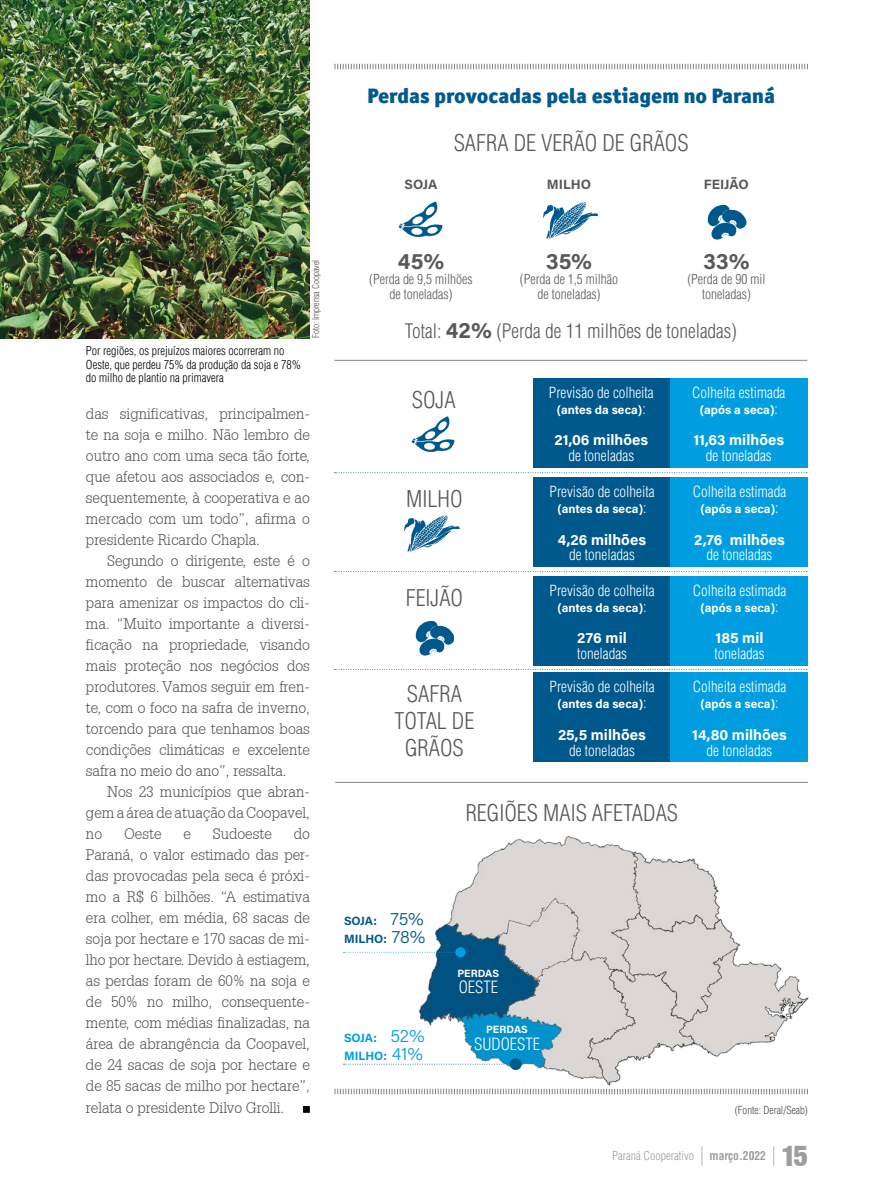
<style>
.page{position:relative;width:893px;height:1191px;background:#fff}
.page>*{position:absolute;margin:0;border:0;box-sizing:border-box;transform-origin:0 0}
.t1{font:30px "Sans Black Cond";color:#9c9e9f}
.t2{font:300 condensed 22.5px/27px "Helvetica";color:#58585a;text-align:center}
.t3{font:22.5px "Acumin Variable Concept";color:#58585a}
.t4{font:900 21px "Officina Sans ITC Std";color:#005a8d}
.t5{font:300 condensed 19.5px "Helvetica";color:#58585a}
.t6{font:300 condensed 16.5px "Helvetica";color:#fff}
.t7{font:300 15px/21px "Installation Light S Si";color:#4b4b4d;text-align:justify}
.t8{font:300 condensed 15px "Helvetica";color:#fff}
.t9{font:15px "Acumin Variable Concept";color:#fff}
.t10{font:300 condensed 13.5px/15px "Helvetica";color:#58585a;text-align:center}
.t11{font:13.5px "Acumin Variable Concept";letter-spacing:-.005em;color:#58585a}
.t12{font:300 condensed 12px/13.5px "Helvetica";color:#000}
.t13{font:12px "Acumin Variable Concept";color:#fff}
.t14{font:300 condensed 12px "Helvetica";color:#9c9e9f}
.t15{font:12px/18px "Acumin Variable Concept";letter-spacing:-.005em;color:#00598c}
.t16{font:12px/18px "Acumin Variable Concept";letter-spacing:-.005em;color:#009ee0}
.t17{font:700 condensed 12px "Helvetica";color:#9c9e9f}
.t18{font:300 condensed 10.8px "Helvetica";color:#4b4b4d}
.t19{font:10.5px "Acumin Variable Concept";letter-spacing:-.005em;color:#fff}
.t20{font:300 condensed 9px "Helvetica";color:#4b4b4d}
.s1{font-family:"Acumin Variable Concept";font-weight:400;font-stretch:normal;font-size:22.5px}
.s2{font-family:"Helvetica";font-weight:300;font-stretch:condensed;font-size:15px}
.s3{font-size:18px}
</style>
<div class="page">
<svg style="left:702px;top:1146px;width:1px;height:19px"></svg>
<svg style="left:773px;top:1146px;width:1px;height:19px"></svg>
<div style="left:0;top:0;width:317px;height:348px;background:#000;opacity:.2"></div>
<img style="left:0;top:0;width:310px;height:338px">
<div style="left:303px;top:1106px;width:7px;height:6px;border:1px solid #000"></div>
<svg style="left:334px;top:64px;width:474px;height:5px"></svg>
<svg style="left:334px;top:1088px;width:77px;height:6px"></svg>
<img style="left:399px;top:201px;width:44px;height:36px">
<img style="left:543px;top:202px;width:55px;height:37px">
<img style="left:707px;top:205px;width:39px;height:35px">
<hr style="left:334px;top:360px;width:473px;height:1px;background:#000">
<img style="left:412px;top:416px;width:43px;height:36px">
<div style="left:533px;top:378px;width:137px;height:90px;background:#00598c"></div>
<div style="left:670px;top:378px;width:137px;height:90px;background:#009ee0"></div>
<div style="left:534px;top:477px;width:137px;height:90px;background:#00598c"></div>
<div style="left:671px;top:477px;width:137px;height:90px;background:#009ee0"></div>
<div style="left:534px;top:576px;width:137px;height:89px;background:#00598c"></div>
<div style="left:671px;top:576px;width:137px;height:89px;background:#009ee0"></div>
<img style="left:405px;top:515px;width:55px;height:37px">
<img style="left:415px;top:621px;width:39px;height:35px">
<div style="left:534px;top:672px;width:137px;height:90px;background:#00598c"></div>
<div style="left:671px;top:672px;width:137px;height:90px;background:#009ee0"></div>
<hr style="left:335px;top:782px;width:473px;height:1px;background:#000">
<img style="left:411px;top:835px;width:398px;height:260px">
<svg style="left:344px;top:951px;width:111px;height:1px"></svg>
<div style="left:455px;top:947px;width:11px;height:10px;background:#009ee0;border-radius:50%"></div>
<svg style="left:344px;top:1063px;width:166px;height:1px"></svg>
<div style="left:511px;top:1059px;width:10px;height:10px;background:#00598c;border-radius:50%"></div>
<div style="left:510px;top:1058px;width:12px;height:12px;border:2px solid #00598c;border-radius:50%"></div>
<svg style="left:334px;top:669px;width:473px;height:1px"></svg>
<svg style="left:334px;top:571px;width:473px;height:1px"></svg>
<svg style="left:334px;top:472px;width:473px;height:1px"></svg>
<h3 class="t4" style="left:367px;top:82px;width:409px">Perdas provocadas pela estiagem no Paraná</h3>
<h2 class="t2" style="left:454px;top:129px;width:236px">SAFRA DE VERÃO DE GRÃOS</h2>
<p class="t11" style="left:405px;top:175px;width:34px">SOJA</p>
<p class="t11" style="left:547px;top:175px;width:46px">MILHO</p>
<p class="t11" style="left:704px;top:175px;width:47px">FEIJÃO</p>
<p class="t12" style="left:86px;top:344px;width:217px">Por regiões, os prejuízos maiores ocorreram no<br>Oeste, que perdeu 75% da produção da soja e 78% do milho de plantio na primavera</p>
<p class="t20" style="left:310px;top:338px;width:80px;rotate:-90deg">Foto: Imprensa Coopavel</p>
<p class="t7" style="left:86px;top:403px;width:225px">das significativas, principalmen&shy;te na soja e milho. Não lembro de outro ano com uma seca tão forte, que afetou aos associados e, con&shy;sequentemente, à cooperativa e ao mercado com um todo”, afirma o presidente Ricardo Chapla.</p>
<p class="t7" style="left:86px;top:550px;width:225px;text-indent:21px">Segundo o dirigente, este é o momento de buscar alternativas para amenizar os impactos do cli&shy;ma. “Muito importante a diversi&shy;ficação na propriedade, visando mais proteção nos negócios dos produtores. Vamos seguir em fren&shy;te, com o foco na safra de inverno, torcendo para que tenhamos boas condições climáticas e excelente safra no meio do ano”, ressalta.</p>
<p class="t7" style="left:86px;top:781px;width:225px;text-indent:21px">Nos 23 municípios que abran&shy;gem a área de atuação da Coopavel, no</p>
<p class="t7" style="left:124px;top:823px;width:39px">Oeste</p>
<p class="t7" style="left:183px;top:823px;width:9px">e</p>
<p class="t7" style="left:213px;top:823px;width:60px">Sudoeste</p>
<p class="t7" style="left:86px;top:823px;width:225px;text-indent:208px">do Paraná, o valor estimado das per&shy;das provocadas pela seca é próxi&shy;mo a R$ 6 bilhões. “A estimativa era colher, em média, 68 sacas de soja por hectare e 170 sacas de mi&shy;lho por hectare. Devido à estiagem, as perdas foram de 60% na soja e de 50% no milho, consequente&shy;mente, com médias finalizadas, na área de abrangência da Coopavel, de 24 sacas de soja por hectare e de 85 sacas de milho por hectare”, relata o presidente Dilvo Grolli.</p>
<h2 class="t3" style="left:398px;top:246px;width:48px">45%</h2>
<p class="t10" style="left:369px;top:272px;width:105px">(Perda de 9,5 milhões de toneladas)</p>
<h2 class="t3" style="left:546px;top:246px;width:48px">35%</h2>
<p class="t10" style="left:520px;top:272px;width:100px">(Perda de 1,5 milhão de toneladas)</p>
<h2 class="t3" style="left:703px;top:246px;width:48px">33%</h2>
<p class="t10" style="left:687px;top:272px;width:79px">(Perda de 90 mil toneladas)</p>
<h3 class="t5" style="left:405px;top:319px;width:333px">Total: <span class="s1">42%</span> (Perda de 11 milhões de toneladas)</h3>
<h2 class="t2" style="left:412px;top:386px;width:45px">SOJA</h2>
<p class="t8" style="left:549px;top:383px;width:106px">Previsão de colheita</p>
<p class="t13" style="left:557px;top:401px;width:90px">(antes da seca)<span class="s2">:</span></p>
<p class="t9" style="left:554px;top:430px;width:95px">21,06 milhões</p>
<p class="t8" style="left:568px;top:446px;width:67px">de toneladas</p>
<h2 class="t2" style="left:406px;top:485px;width:58px">MILHO</h2>
<p class="t8" style="left:549px;top:482px;width:106px">Previsão de colheita</p>
<p class="t13" style="left:558px;top:500px;width:90px">(antes da seca)<span class="s2">:</span></p>
<p class="t9" style="left:558px;top:529px;width:90px">4,26 milhões</p>
<p class="t8" style="left:569px;top:545px;width:67px">de toneladas</p>
<h2 class="t2" style="left:406px;top:584px;width:59px">FEIJÃO</h2>
<p class="t8" style="left:549px;top:581px;width:106px">Previsão de colheita</p>
<p class="t13" style="left:558px;top:599px;width:90px">(antes da seca)<span class="s2">:</span></p>
<p class="t9" style="left:577px;top:628px;width:51px">276 mil</p>
<p class="t8" style="left:577px;top:644px;width:51px">toneladas</p>
<h2 class="t2" style="left:394px;top:680px;width:81px">SAFRA<br>TOTAL DE<br>GRÃOS</h2>
<p class="t8" style="left:549px;top:677px;width:106px">Previsão de colheita</p>
<p class="t13" style="left:558px;top:696px;width:90px">(antes da seca)<span class="s2">:</span></p>
<p class="t9" style="left:558px;top:724px;width:89px">25,5 milhões</p>
<p class="t8" style="left:569px;top:740px;width:67px">de toneladas</p>
<p class="t8" style="left:692px;top:383px;width:95px">Colheita estimada</p>
<p class="t13" style="left:700px;top:401px;width:80px">(após a seca)<span class="s2">:</span></p>
<p class="t9" style="left:693px;top:430px;width:92px">11,63 milhões</p>
<p class="t8" style="left:706px;top:446px;width:67px">de toneladas</p>
<p class="t8" style="left:693px;top:482px;width:95px">Colheita estimada</p>
<p class="t13" style="left:700px;top:500px;width:80px">(após a seca)<span class="s2">:</span></p>
<p class="t9" style="left:694px;top:529px;width:92px">2,76 milhões</p>
<p class="t8" style="left:707px;top:545px;width:67px">de toneladas</p>
<p class="t8" style="left:693px;top:581px;width:95px">Colheita estimada</p>
<p class="t13" style="left:700px;top:599px;width:80px">(após a seca)<span class="s2">:</span></p>
<p class="t9" style="left:715px;top:628px;width:49px">185 mil</p>
<p class="t8" style="left:714px;top:644px;width:51px">toneladas</p>
<p class="t8" style="left:693px;top:677px;width:95px">Colheita estimada</p>
<p class="t13" style="left:700px;top:696px;width:80px">(após a seca)<span class="s2">:</span></p>
<p class="t9" style="left:692px;top:724px;width:96px">14,80 milhões</p>
<p class="t8" style="left:707px;top:740px;width:67px">de toneladas</p>
<h2 class="t2" style="left:466px;top:799px;width:214px">REGIÕES MAIS AFETADAS</h2>
<p class="t15" style="left:344px;top:911px;width:83px">SOJA: <span class="s3">75%<br></span>MILHO: <span class="s3">78%</span></p>
<p class="t16" style="left:344px;top:1028px;width:82px">SOJA: <span class="s3">52%<br></span>MILHO: <span class="s3">41%</span></p>
<p class="t19" style="left:457px;top:966px;width:43px">PERDAS</p>
<p class="t6" style="left:459px;top:977px;width:41px">OESTE</p>
<p class="t19" style="left:486px;top:1022px;width:43px">PERDAS</p>
<p class="t6" style="left:474px;top:1033px;width:67px">SUDOESTE</p>
<p class="t18" style="left:735px;top:1103px;width:75px">(Fonte: Deral/Seab)</p>
<p class="t14" style="left:612px;top:1148px;width:83px">Paraná Cooperativo</p>
<p class="t17" style="left:710px;top:1148px;width:58px">março.2022</p>
<h1 class="t1" style="left:781px;top:1137px;width:28px">15</h1>
</div>
